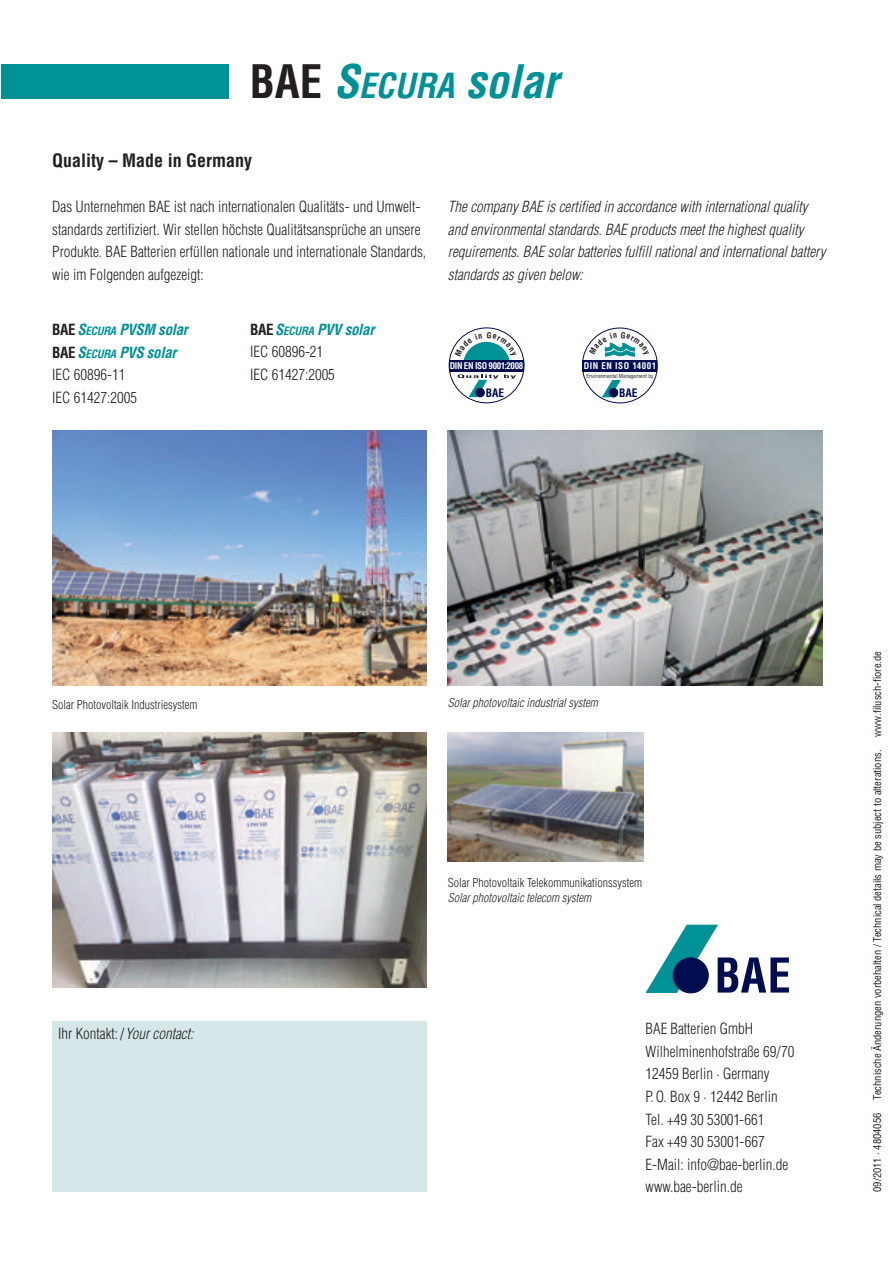
<style>
.page{position:relative;width:892px;height:1265px;background:#fff}
.page>*{position:absolute;margin:0;border:0;box-sizing:border-box;transform-origin:0 0}
.t1{font:italic 700 condensed 45px "Helvetica";color:#009196}
.t2{font:700 condensed 18px "Helvetica";color:#231f20}
.t3{font:300 condensed 15px/22.5px "Helvetica";color:#231f20}
.t4{font:italic 300 condensed 15px/22.5px "Helvetica";color:#231f20}
.t5{font:300 condensed 12px "Helvetica";color:#231f20}
.t6{font:italic 300 condensed 12px "Helvetica";color:#231f20}
.t7{font:700 condensed 11.4px "Helvetica";color:#010d4f}
.t8{font:condensed 10.5px "Helvetica";color:#231f20}
.t9{font:700 condensed 9px "Helvetica";letter-spacing:-.045em;color:#fff}
.t10{font:700 condensed 9px "Helvetica";letter-spacing:.055em;color:#fff}
.t11{font:condensed 5.55px "Helvetica";color:#231f20}
.s1{font-style:normal;color:#231f20}
.s2{font-size:33.75px}
.s3{font-weight:700}
.s4{font-weight:700;font-style:italic;color:#009196}
.s5{font-weight:700;font-style:italic;font-size:11.25px;color:#009196}
.s6{font-style:italic}
</style>
<div class="page">
<div style="left:1px;top:64px;width:228px;height:34px;background:#009196"></div>
<svg style="left:646px;top:924px;width:143px;height:68px"></svg>
<div style="left:673px;top:957px;width:35px;height:35px;background:#010d4f;border-radius:50%"></div>
<div style="left:673px;top:957px;width:35px;height:35px;border:1px solid #010d4f;border-radius:50%"></div>
<img style="left:448px;top:430px;width:374px;height:255px">
<img style="left:52px;top:430px;width:374px;height:255px">
<img style="left:52px;top:732px;width:374px;height:255px">
<img style="left:448px;top:732px;width:195px;height:129px">
<div style="left:52px;top:1021px;width:374px;height:170px;background:#d6e7e9"></div>
<div style="left:449px;top:360px;width:74px;height:12px;background:#010d4f"></div>
<svg style="left:504px;top:374px;width:12px;height:5px"></svg>
<svg style="left:457px;top:374px;width:41px;height:23px"></svg>
<div style="left:476px;top:388px;width:8px;height:9px;background:#010d4f;border-radius:50%"></div>
<div style="left:475px;top:388px;width:9px;height:9px;border:1px solid #010d4f;border-radius:50%"></div>
<div style="left:583px;top:360px;width:74px;height:12px;background:#010d4f"></div>
<svg style="left:602px;top:380px;width:18px;height:17px"></svg>
<div style="left:609px;top:388px;width:8px;height:9px;background:#010d4f;border-radius:50%"></div>
<div style="left:609px;top:388px;width:9px;height:9px;border:1px solid #010d4f;border-radius:50%"></div>
<svg style="left:455px;top:331px;width:61px;height:29px"></svg>
<svg style="left:589px;top:331px;width:60px;height:25px"></svg>
<h1 class="t1" style="left:250px;top:64px;width:319px"><span class="s1">B A E</span> S<span class="s2">ECURA</span> solar</h1>
<p class="t2" style="left:52px;top:154px;width:201px">Quality – Made in Germany</p>
<p class="t3" style="left:52px;top:197px;width:375px">Das Unternehmen BAE ist nach internationalen Qualitäts- und Umwelt&shy;standards zertifiziert. Wir stellen höchste Qualitätsansprüche an unsere Produkte. BAE Batterien erfüllen nationale und internationale Standards, wie im Folgenden aufgezeigt:</p>
<p class="t4" style="left:448px;top:197px;width:382px">The company BAE is certified in accordance with internationalquality and environmentalstandards.BAE products meetthe highestquality requirements.BAE solarbatteries fulfillnationaland internationalbattery standards as given below:</p>
<p class="t3" style="left:52px;top:319px;width:140px"><span class="s3">B A E</span> <span class="s4">S</span><span class="s5">ECURA</span> <span class="s4">PVSM solar<br></span><span class="s3">B A E</span> <span class="s4">S</span><span class="s5">ECURA</span> <span class="s4">PVS solar<br></span>IEC 60896-11<br>IEC 61427:2005</p>
<p class="t3" style="left:250px;top:319px;width:129px"><span class="s3">B A E</span> <span class="s4">S</span><span class="s5">ECURA</span> <span class="s4">PVV solar<br></span>IEC 60896-21<br>IEC 61427:2005</p>
<p class="t9" style="left:450px;top:362px;width:75px">DIN EN ISO 9001:2008</p>
<p class="t7" style="left:486px;top:388px;width:20px">BAE</p>
<p class="t7" style="left:619px;top:388px;width:20px">BAE</p>
<p class="t10" style="left:584px;top:362px;width:74px">DIN EN ISO 14001</p>
<p class="t11" style="left:586px;top:374px;width:69px">Environmental Management by</p>
<p class="t5" style="left:52px;top:699px;width:147px">Solar Photovoltaik Industriesystem</p>
<p class="t3" style="left:58px;top:1023px;width:140px">Ihr Kontakt: /<span class="s6">Yourcontact:</span></p>
<p class="t6" style="left:448px;top:697px;width:154px">Solarphotovoltaic industrialsystem</p>
<p class="t5" style="left:448px;top:877px;width:196px">Solar Photovoltaik Telekommunikationssystem</p>
<p class="t6" style="left:448px;top:892px;width:147px">Solarphotovoltaic telecom system</p>
<p class="t3" style="left:645px;top:1018px;width:150px">BAE Batterien GmbH<br>Wilhelminenhofstraße 69/70<br>12459 Berlin · Germany<br>P. O. Box 9 · 12442 Berlin<br>Tel. +49 30 53001-661<br>Fax +49 30 53001-667<br>E-Mail: info@bae-berlin.de www.bae-berlin.de</p>
<p class="t8" style="left:873px;top:1191px;width:542px;rotate:-90deg">09/2011 · 4804056 Technische Änderungen vorbehalten / Technical details may be subject to alterations. www.filusch-fiore.de</p>
</div>
